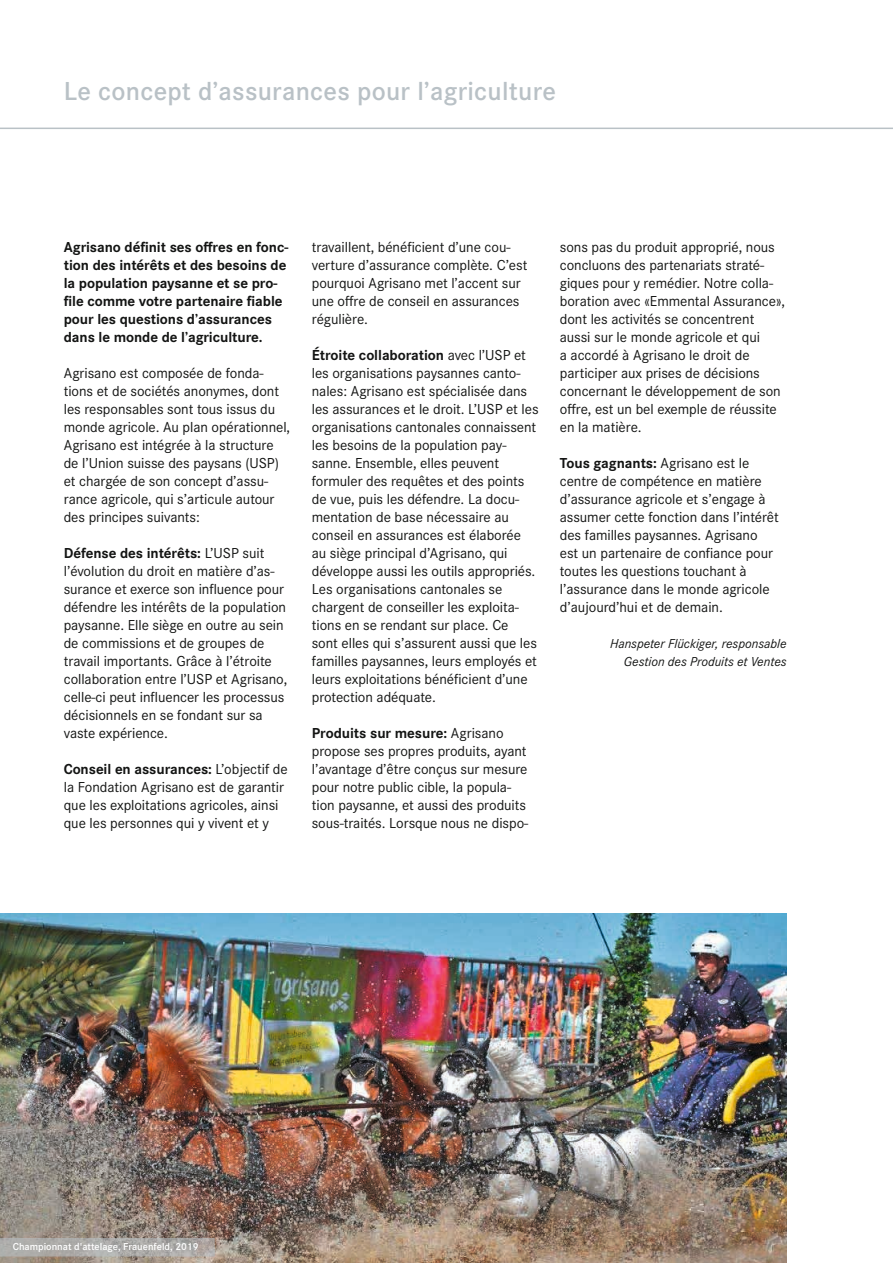
<style>
.page{position:relative;width:893px;height:1263px;background:#fff}
.page>*{position:absolute;margin:0;border:0;box-sizing:border-box;transform-origin:0 0}
.t1{font:600 27px "Corporate S";letter-spacing:.01em;color:#b9c1c6}
.t2{font:15px/18px "Corporate S";letter-spacing:-.005em;color:#131413}
.t3{font:700 15px/18px "Corporate S";letter-spacing:-.005em;color:#131413}
.t4{font:italic 13.5px/18px "Corporate S";color:#131413;text-align:right}
.t5{font:600 10.5px "Corporate S";color:#fff}
.s1{font-weight:700}
</style>
<div class="page">
<img style="left:0;top:913px;width:787px;height:350px">
<hr style="left:0;top:128px;width:893px;height:1px;background:#b9c1c6">
<svg style="left:0;top:1238px;width:215px;height:18px;background:#acaaa8"></svg>
<h1 class="t1" style="left:64px;top:76px;width:494px">Le concept dʼassurances pour lʼagriculture</h1>
<p class="t3" style="left:64px;top:238px;width:226px">Agrisano définit ses offres en fonc&shy;tion des intérêts et des besoins de la population paysanne et se pro&shy;file comme votre partenaire fiable pour les questions d’assurances dans le monde de l’agriculture.</p>
<p class="t2" style="left:64px;top:364px;width:228px">Agrisano est composée de fonda&shy;tions et de sociétés anonymes, dont les responsables sont tous issus du monde agricole. Au plan opérationnel, Agrisano est intégrée à la structure de l’Union suisse des paysans (USP) et chargée de son concept d’assu&shy;rance agricole, qui s’articule autour des principes suivants:</p>
<p class="t2" style="left:64px;top:544px;width:225px"><span class="s1">Défense des intérêts:</span> L’USP suit l’évolution du droit en matière d’as&shy;surance et exerce son influence pour défendre les intérêts de la population paysanne. Elle siège en outre au sein de commissions et de groupes de travail importants. Grâce à l’étroite collaboration entre l’USP et Agrisano, celle-ci peut influencer les processus décisionnels en se fondant sur sa vaste expérience.</p>
<p class="t2" style="left:64px;top:760px;width:225px"><span class="s1">Conseil en assurances:</span> L’objectif de la Fondation Agrisano est de garantir que les exploitations agricoles, ainsi que les personnes qui y vivent et y</p>
<p class="t2" style="left:312px;top:238px;width:217px">travaillent, bénéficient d’une cou&shy;verture d’assurance complète. C’est pourquoi Agrisano met l’accent sur une offre de conseil en assurances régulière.</p>
<p class="t2" style="left:312px;top:346px;width:228px"><span class="s1">Étroite collaboration</span> avec l’USP et les organisations paysannes canto&shy;nales: Agrisano est spécialisée dans les assurances et le droit. L’USP et les organisations cantonales connaissent les besoins de la population pay&shy;sanne. Ensemble, elles peuvent formuler des requêtes et des points de vue, puis les défendre. La docu&shy;mentation de base nécessaire au conseil en assurances est élaborée au siège principal d’Agrisano, qui développe aussi les outils appropriés.<br>Les organisations cantonales se chargent de conseiller les exploita&shy;tions en se rendant sur place. Ce<br>sont elles qui s’assurent aussi que les familles paysannes, leurs employés et leurs exploitations bénéficient d’une protection adéquate.</p>
<p class="t2" style="left:312px;top:724px;width:218px"><span class="s1">Produits sur mesure:</span> Agrisano propose ses propres produits, ayant l’avantage d’être conçus sur mesure pour notre public cible, la popula&shy;tion paysanne, et aussi des produits sous-traités. Lorsque nous ne dispo-</p>
<p class="t2" style="left:560px;top:238px;width:227px">sons pas du produit approprié, nous concluons des partenariats straté&shy;giques pour y remédier. Notre colla&shy;boration avec «Emmental Assurance», dont les activités se concentrent aussi sur le monde agricole et qui<br>a accordé à Agrisano le droit de participer aux prises de décisions concernant le développement de son offre, est un bel exemple de réussite en la matière.</p>
<p class="t2" style="left:560px;top:454px;width:220px"><span class="s1">Tous gagnants:</span> Agrisano est le centre de compétence en matière d’assurance agricole et s’engage à assumer cette fonction dans l’intérêt des familles paysannes. Agrisano est un partenaire de confiance pour toutes les questions touchant à l’assurance dans le monde agricole d’aujourd’hui et de demain.</p>
<p class="t4" style="left:610px;top:635px;width:178px">Hanspeter Flückiger, responsable<br>Gestion des Produits et Ventes</p>
<p class="t5" style="left:13px;top:1240px;width:187px">Championnat d'attelage, Frauenfeld, 2019</p>
</div>
